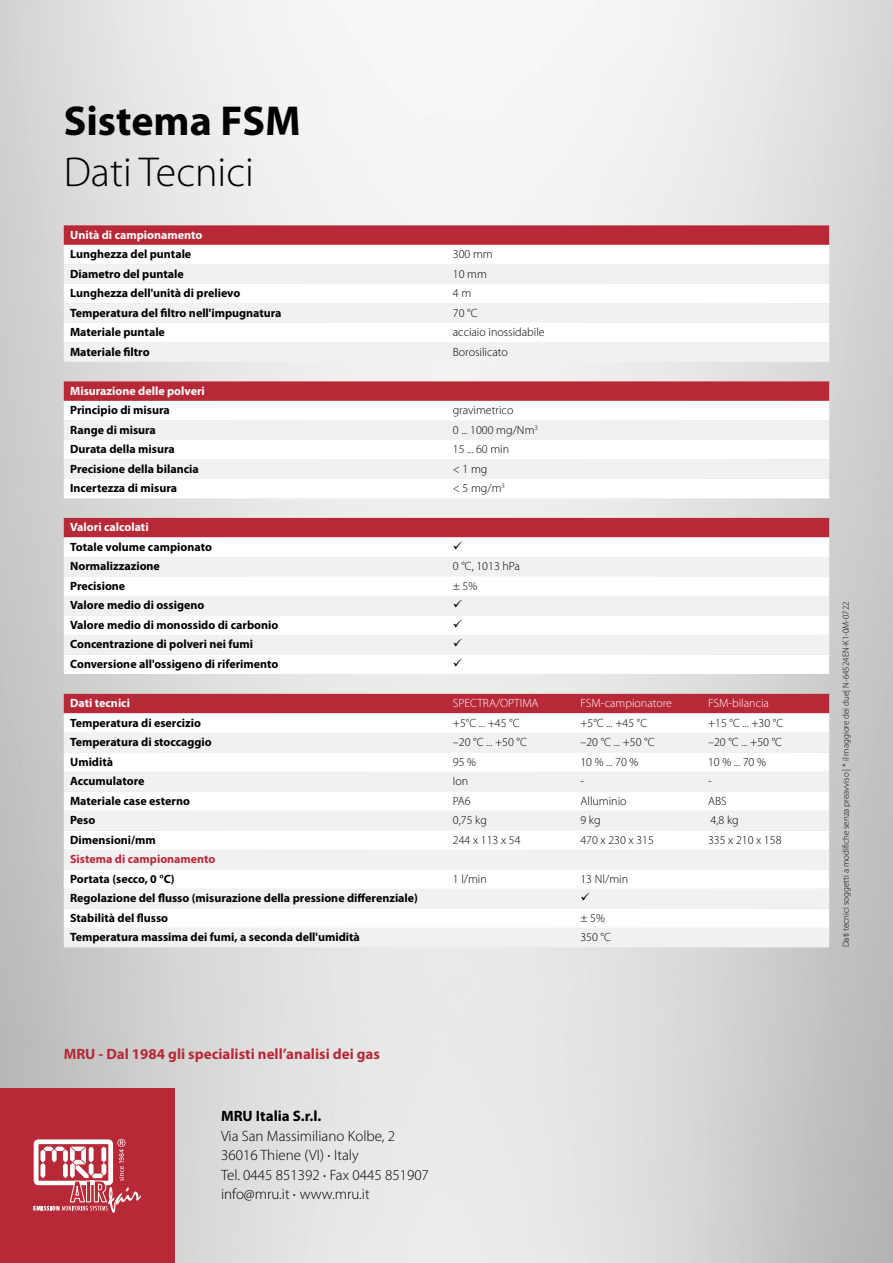
<style>
.page{position:relative;width:893px;height:1263px;background:#fff}
.page>*{position:absolute;margin:0;border:0;box-sizing:border-box;transform-origin:0 0}
.t1{font:300 42px "Myriad Pro";color:#000}
.t2{font:700 42px "Myriad Pro";color:#000}
.t3{font:300 15px/19.5px "Myriad Pro";color:#000}
.t4{font:700 15px "Myriad Pro";color:#b82937}
.t5{font:700 15px "Myriad Pro";color:#000}
.t6{font:700 12px "Myriad Pro";color:#000}
.t7{font:300 12px "Myriad Pro";color:#000}
.t8{font:700 12px "Myriad Pro";color:#fff}
.t9{font:300 12px "Myriad Pro";color:#fff}
.t10{font:700 12px "Myriad Pro";color:#b82937}
.t11{font:300 9px "Myriad Pro";color:#000}
.s1{font-weight:400}
</style>
<div class="page">
<img style="left:0;top:0;width:893px;height:1263px">
<div style="left:0;top:1089px;width:174px;height:174px;background:#b82937"></div>
<svg style="left:33px;top:1139px;width:108px;height:74px"></svg>
<div style="left:64px;top:694px;width:765px;height:19px;background:#b82937"></div>
<svg style="left:64px;top:713px;width:765px;height:20px"></svg>
<svg style="left:64px;top:733px;width:765px;height:214px;fill:#f1f1f2"></svg>
<svg style="left:64px;top:225px;width:765px;height:20px;fill:#b82937"></svg>
<svg style="left:64px;top:245px;width:765px;height:429px"></svg>
<svg style="left:64px;top:264px;width:765px;height:390px;fill:#f1f1f2"></svg>
<svg style="left:581px;top:893px;width:8px;height:8px"></svg>
<svg style="left:454px;top:542px;width:8px;height:7px"></svg>
<svg style="left:64px;top:576px;width:765px;height:32px"></svg>
<svg style="left:454px;top:620px;width:8px;height:7px"></svg>
<svg style="left:454px;top:639px;width:8px;height:8px"></svg>
<svg style="left:454px;top:659px;width:8px;height:7px"></svg>
<h1 class="t2" style="left:64px;top:97px;width:238px">Sistema FSM</h1>
<h1 class="t1" style="left:64px;top:149px;width:192px">Dati Tecnici</h1>
<p class="t8" style="left:70px;top:228px;width:134px">Unità di campionamento</p>
<p class="t6" style="left:70px;top:247px;width:123px">Lunghezza del puntale</p>
<p class="t7" style="left:453px;top:248px;width:41px">300 mm</p>
<p class="t6" style="left:70px;top:267px;width:115px">Diametro del puntale</p>
<p class="t7" style="left:453px;top:267px;width:35px">10 mm</p>
<p class="t6" style="left:70px;top:286px;width:172px">Lunghezza dell'unità di prelievo</p>
<p class="t7" style="left:453px;top:287px;width:20px">4 m</p>
<p class="t6" style="left:70px;top:306px;width:213px">Temperatura del filtro nell'impugnatura</p>
<p class="t7" style="left:453px;top:306px;width:26px">70 °C</p>
<p class="t6" style="left:70px;top:325px;width:96px">Materiale puntale</p>
<p class="t7" style="left:453px;top:326px;width:93px">acciaio inossidabile</p>
<p class="t6" style="left:70px;top:345px;width:81px">Materiale filtro</p>
<p class="t7" style="left:453px;top:345px;width:57px">Borosilicato</p>
<p class="t8" style="left:70px;top:384px;width:136px">Misurazione delle polveri</p>
<p class="t6" style="left:70px;top:403px;width:101px">Principio di misura</p>
<p class="t7" style="left:453px;top:404px;width:62px">gravimetrico</p>
<p class="t6" style="left:70px;top:423px;width:87px">Range di misura</p>
<p class="t7" style="left:453px;top:423px;width:87px">0 ... 1000 mg/Nm<sup>3</sup></p>
<p class="t6" style="left:70px;top:442px;width:106px">Durata della misura</p>
<p class="t7" style="left:453px;top:443px;width:58px">15 ... 60 min</p>
<p class="t6" style="left:70px;top:462px;width:130px">Precisione della bilancia</p>
<p class="t7" style="left:453px;top:462px;width:36px">&lt; 1 mg</p>
<p class="t6" style="left:70px;top:481px;width:109px">Incertezza di misura</p>
<p class="t7" style="left:453px;top:482px;width:54px">&lt; 5 mg/m<sup>3</sup></p>
<p class="t8" style="left:70px;top:520px;width:80px">Valori calcolati</p>
<p class="t6" style="left:70px;top:540px;width:143px">Totale volume campionato</p>
<p class="t6" style="left:70px;top:559px;width:91px">Normalizzazione</p>
<p class="t7" style="left:453px;top:560px;width:69px">0 °C, 1013 hPa</p>
<p class="t6" style="left:70px;top:579px;width:57px">Precisione</p>
<p class="t7" style="left:453px;top:579px;width:26px">± 5%</p>
<p class="t6" style="left:70px;top:598px;width:136px">Valore medio di ossigeno</p>
<p class="t6" style="left:70px;top:618px;width:210px">Valore medio di monossido di carbonio</p>
<p class="t6" style="left:70px;top:637px;width:185px">Concentrazione di polveri nei fumi</p>
<p class="t6" style="left:70px;top:657px;width:210px">Conversione all'ossigeno di riferimento</p>
<p class="t8" style="left:70px;top:696px;width:61px">Dati tecnici</p>
<p class="t9" style="left:453px;top:696px;width:87px">SPECTRA/OPTIMA</p>
<p class="t9" style="left:580px;top:696px;width:93px">FSM-campionatore</p>
<p class="t9" style="left:708px;top:696px;width:62px">FSM-bilancia</p>
<p class="t6" style="left:70px;top:716px;width:132px">Temperatura di esercizio</p>
<p class="t7" style="left:453px;top:716px;width:68px">+5°C ... +45 °C</p>
<p class="t7" style="left:580px;top:716px;width:68px">+5°C ... +45 °C</p>
<p class="t7" style="left:708px;top:716px;width:77px">+15 °C ... +30 °C</p>
<p class="t6" style="left:70px;top:735px;width:143px">Temperatura di stoccaggio</p>
<p class="t7" style="left:453px;top:735px;width:76px">–20 °C ... +50 °C</p>
<p class="t7" style="left:580px;top:735px;width:76px">–20 °C ... +50 °C</p>
<p class="t7" style="left:708px;top:735px;width:76px">–20 °C ... +50 °C</p>
<p class="t6" style="left:70px;top:755px;width:44px">Umidità</p>
<p class="t7" style="left:453px;top:755px;width:25px">95 %</p>
<p class="t7" style="left:580px;top:755px;width:59px">10 % ... 70 %</p>
<p class="t7" style="left:708px;top:755px;width:59px">10 % ... 70 %</p>
<p class="t6" style="left:70px;top:774px;width:76px">Accumulatore</p>
<p class="t7" style="left:453px;top:774px;width:17px">Ion</p>
<p class="t7" style="left:580px;top:774px;width:5px">-</p>
<p class="t7" style="left:708px;top:774px;width:5px">-</p>
<p class="t6" style="left:70px;top:794px;width:121px">Materiale case esterno</p>
<p class="t7" style="left:453px;top:794px;width:19px">PA6</p>
<p class="t7" style="left:580px;top:794px;width:48px">Alluminio</p>
<p class="t7" style="left:708px;top:794px;width:20px">ABS</p>
<p class="t6" style="left:70px;top:813px;width:27px">Peso</p>
<p class="t7" style="left:453px;top:813px;width:36px">0,75 kg</p>
<p class="t7" style="left:580px;top:813px;width:22px">9 kg</p>
<p class="t7" style="left:711px;top:813px;width:30px">4,8 kg</p>
<p class="t6" style="left:70px;top:833px;width:87px">Dimensioni/mm</p>
<p class="t7" style="left:453px;top:833px;width:69px">244 x 113 x 54</p>
<p class="t7" style="left:580px;top:833px;width:75px">470 x 230 x 315</p>
<p class="t7" style="left:708px;top:833px;width:75px">335 x 210 x 158</p>
<p class="t10" style="left:70px;top:852px;width:147px">Sistema di campionamento</p>
<p class="t6" style="left:70px;top:872px;width:106px">Portata (secco, 0 °C)</p>
<p class="t7" style="left:453px;top:872px;width:36px">1 l/min</p>
<p class="t7" style="left:580px;top:872px;width:49px">13 Nl/min</p>
<p class="t6" style="left:70px;top:891px;width:349px">Regolazione del flusso (misurazione della pressione differenziale)</p>
<p class="t6" style="left:70px;top:911px;width:99px">Stabilità del flusso</p>
<p class="t7" style="left:580px;top:911px;width:26px">± 5%</p>
<p class="t6" style="left:70px;top:930px;width:291px">Temperatura massima dei fumi, a seconda dell'umidità</p>
<p class="t7" style="left:580px;top:930px;width:32px">350 °C</p>
<p class="t4" style="left:64px;top:1046px;width:318px">MRU - Dal 1984 gli specialisti nell’analisi dei gas</p>
<p class="t5" style="left:221px;top:1108px;width:102px">MRU Italia S.r.l.</p>
<p class="t3" style="left:221px;top:1126px;width:209px">Via San Massimiliano Kolbe, 2<br>36016 Thiene (VI) <span class="s1">·</span> Italy<br>Tel. 0445 851392 <span class="s1">·</span> Fax 0445 851907 info@mru.it <span class="s1">·</span> www.mru.it</p>
<p class="t11" style="left:841px;top:947px;width:347px;rotate:-90deg">Dati tecnici soggetti a modifiche senza preavviso | * il maggiore dei due| N-64524EN-K1-0M-0722</p>
</div>
